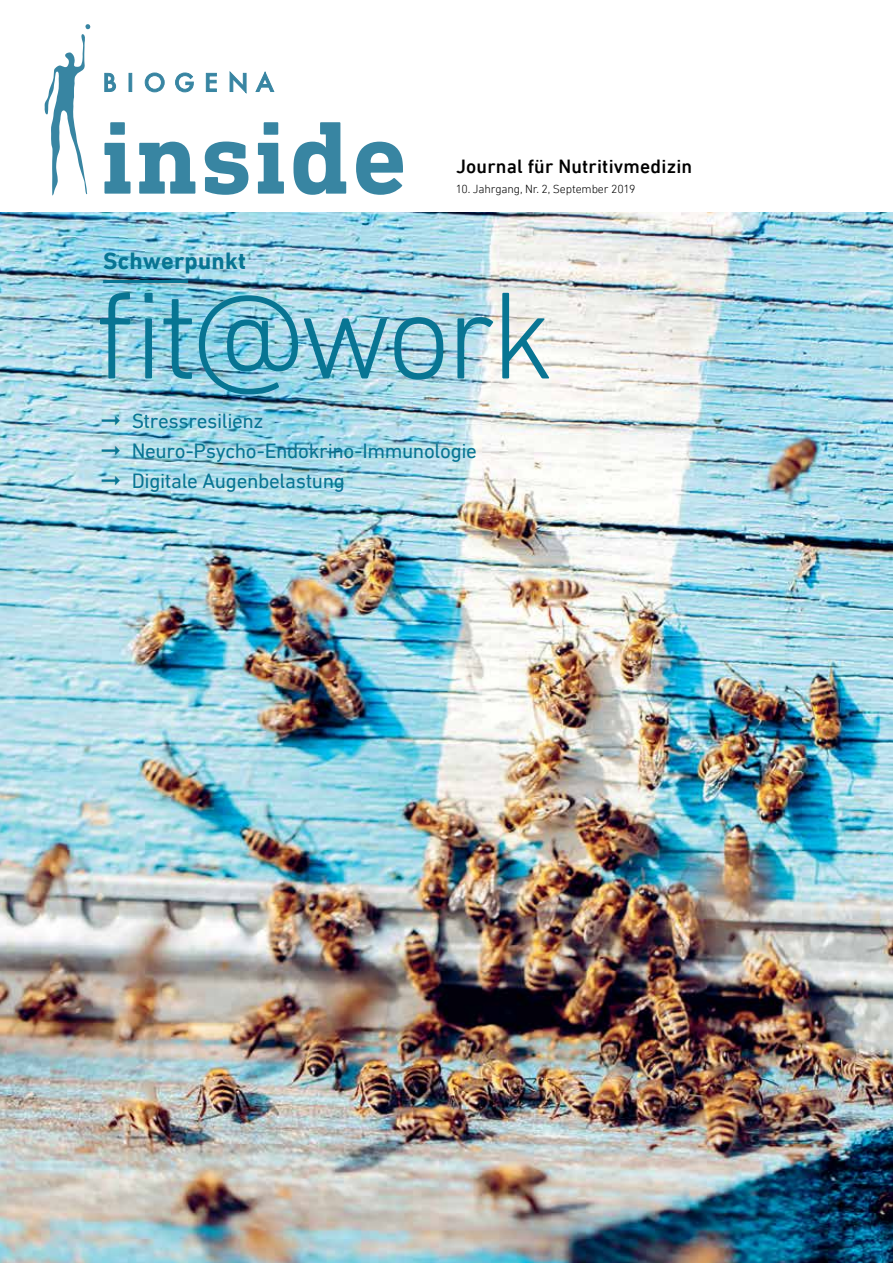
<style>
.page{position:relative;width:893px;height:1263px;background:#fff}
.page>*{position:absolute;margin:0;border:0;box-sizing:border-box;transform-origin:0 0}
.t1{font:300 126px "DIN Next LT Pro";color:#087593}
.t2{font:700 105px "DIN Next Slab Pro";letter-spacing:.03em;color:#3885a2}
.t3{font:700 24px "DIN Next LT Pro";letter-spacing:.01em;color:#087593}
.t4{font:21px/30px "DIN Next LT Pro";letter-spacing:-.015em;color:#087593}
.t5{font:500 19.5px "DIN Next LT Pro";letter-spacing:.01em;color:#000}
.t6{font:300 12px "DIN Next LT Pro";letter-spacing:-.01em;color:#000}
</style>
<div class="page">
<img style="left:0;top:213px;width:893px;height:1050px">
<svg style="left:45px;top:24px;width:46px;height:172px"></svg>
<svg style="left:104px;top:73px;width:12px;height:19px"></svg>
<div style="left:129px;top:73px;width:3px;height:19px;background:#3885a2;border:1px solid #3885a2"></div>
<svg style="left:145px;top:73px;width:20px;height:19px"></svg>
<svg style="left:175px;top:73px;width:19px;height:19px"></svg>
<svg style="left:206px;top:73px;width:11px;height:19px"></svg>
<svg style="left:230px;top:72px;width:16px;height:21px"></svg>
<svg style="left:255px;top:71px;width:19px;height:21px"></svg>
<hr style="left:103px;top:280px;width:85px;height:3px;background:#087593">
<h2 class="t2" style="left:102px;top:96px;width:307px">inside</h2>
<p class="t5" style="left:456px;top:155px;width:238px">Journal für Nutritivmedizin</p>
<p class="t6" style="left:456px;top:182px;width:181px">10. Jahrgang, Nr. 2, September 2019</p>
<p class="t3" style="left:103px;top:247px;width:144px">Schwerpunkt</p>
<h1 class="t1" style="left:95px;top:263px;width:460px">fit@work</h1>
<p class="t4" style="left:101px;top:406px;width:377px">➞ Stressresilienz<br>➞ Neuro-Psycho-Endokrino-Immunologie ➞ Digitale Augenbelastung</p>
</div>
